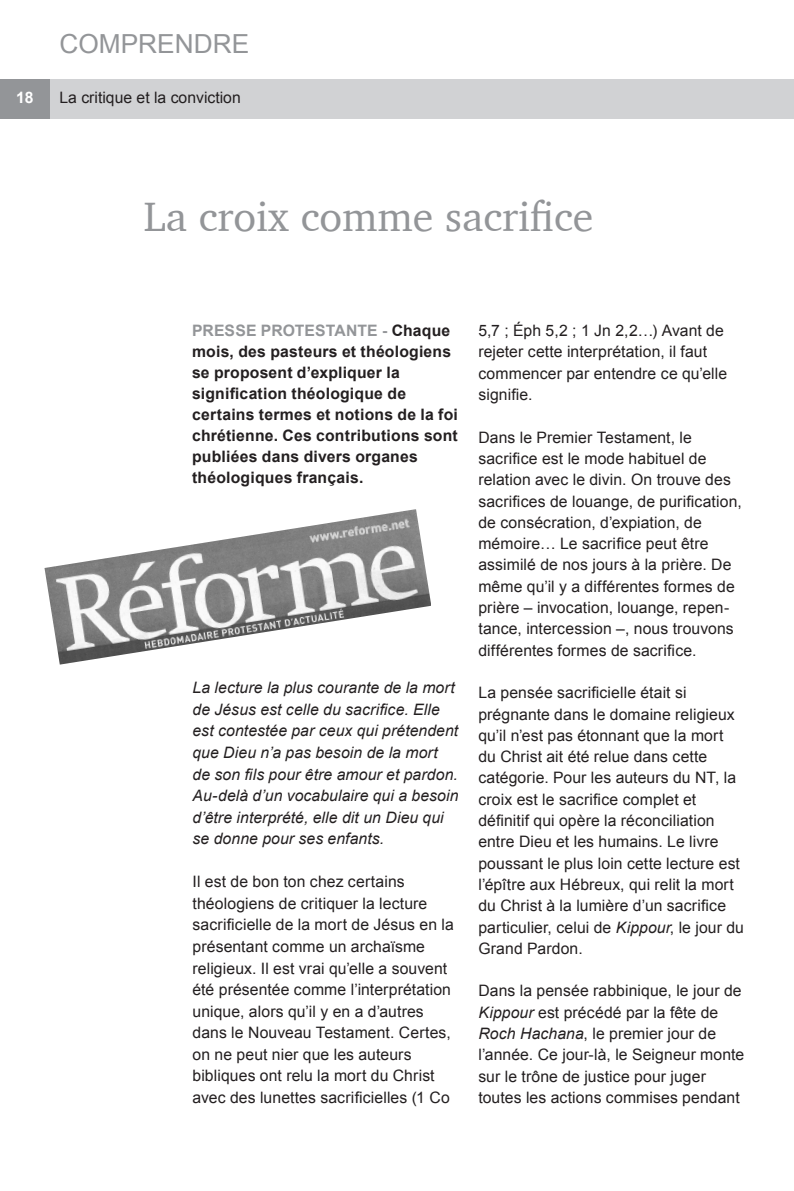
<style>
.page{position:relative;width:794px;height:1191px;background:#fff}
.page>*{position:absolute;margin:0;border:0;box-sizing:border-box;transform-origin:0 0}
.ARTICLE_Titre_2__pet{font:42px "Charter";color:#939598}
.HAUT_DE_PAGE_Titre{font:26.25px "Arial";color:#939598}
.ARTICLE_Texte{font:15.75px/21.3px "Arial";letter-spacing:.005em;color:#231f20}
.ARTICLE_Texte-2{font:italic 15.75px/21.5px "Arial";letter-spacing:.005em;color:#231f20}
.ARTICLE_Chapeau{font:700 15.75px/21px "Arial";letter-spacing:.015em;color:#231f20}
.HAUT_DE_PAGE_Sous-ti{font:15.75px "Arial";color:#231f20}
.HAUT_DE_PAGE_Numéro{font:700 15.75px "Arial";color:#fff}
.s1{color:#939598}
.s2{font-style:italic}
</style>
<div class="page">
<div style="left:0;top:79px;width:794px;height:40px;background:#d1d2d4"></div>
<div style="left:0;top:79px;width:50px;height:40px;background:#939598"></div>
<img style="left:44px;top:509px;width:387px;height:155px">
<p class="HAUT_DE_PAGE_Titre" style="left:60px;top:26px;width:191px">COMPRENDRE</p>
<p class="HAUT_DE_PAGE_Numéro" style="left:16px;top:87px;width:19px">18</p>
<p class="HAUT_DE_PAGE_Sous-ti" style="left:60px;top:87px;width:183px">La critique et la conviction</p>
<p class="ARTICLE_Titre_2__pet" style="left:144px;top:180px;width:451px">La croix comme sacrifice</p>
<p class="ARTICLE_Chapeau" style="left:192px;top:321px;width:267px"><span class="s1">PRESSE PROTESTANTE -</span> Chaque mois, des pasteurs et théologiens se proposent d’expliquer la signification théologique de certains termes et notions de la foi chrétienne. Ces contributions sont publiées dans divers organes théologiques français.</p>
<p class="ARTICLE_Texte-2" style="left:192px;top:677px;width:267px">La lecture la plus courante de la mort de Jésus est celle du sacrifice. Elle est contestée par ceux qui prétendent que Dieu n’a pas besoin de la mort de son fils pour être amour et pardon.<br>Au-delà d’un vocabulaire qui a besoin d’être interprété, elle dit un Dieu qui se donne pour ses enfants.</p>
<p class="ARTICLE_Texte" style="left:192px;top:871px;width:263px">Il est de bon ton chez certains théologiens de critiquer la lecture sacrificielle de la mort de Jésus en la présentant comme un archaïsme religieux. Il est vrai qu’elle a souvent été présentée comme l’interprétation unique, alors qu’il y en a d’autres dans le Nouveau Testament. Certes, on ne peut nier que les auteurs bibliques ont relu la mort du Christ avec des lunettes sacrificielles (1 Co</p>
<p class="ARTICLE_Texte" style="left:478px;top:320px;width:250px">5,7 ; Éph 5,2 ; 1 Jn 2,2…) Avant de rejeter cette interprétation, il faut commencer par entendre ce qu’elle signifie.</p>
<p class="ARTICLE_Texte" style="left:478px;top:426px;width:265px">Dans le Premier Testament, le sacrifice est le mode habituel de relation avec le divin. On trouve des sacrifices de louange, de purification, de consécration, d’expiation, de mémoire… Le sacrifice peut être assimilé de nos jours à la prière. De même qu’il y a différentes formes de prière – invocation, louange, repen&shy;tance, intercession –, nous trouvons différentes formes de sacrifice.</p>
<p class="ARTICLE_Texte" style="left:478px;top:682px;width:267px">La pensée sacrificielle était si prégnante dans le domaine religieux qu’il n’est pas étonnant que la mort du Christ ait été relue dans cette catégorie. Pour les auteurs du NT, la croix est le sacrifice complet et définitif qui opère la réconciliation entre Dieu et les humains. Le livre poussant le plus loin cette lecture est l’épître aux Hébreux, qui relit la mort du Christ à la lumière d’un sacrifice particulier, celui de <span class="s2">Kippour</span>, le jour du Grand Pardon.</p>
<p class="ARTICLE_Texte" style="left:478px;top:980px;width:267px">Dans la pensée rabbinique, le jour de <span class="s2">Kippour</span> est précédé par la fête de <span class="s2">Roch Hachana</span>, le premier jour de l’année. Ce jour-là, le Seigneur monte sur le trône de justice pour juger toutes les actions commises pendant</p>
</div>
